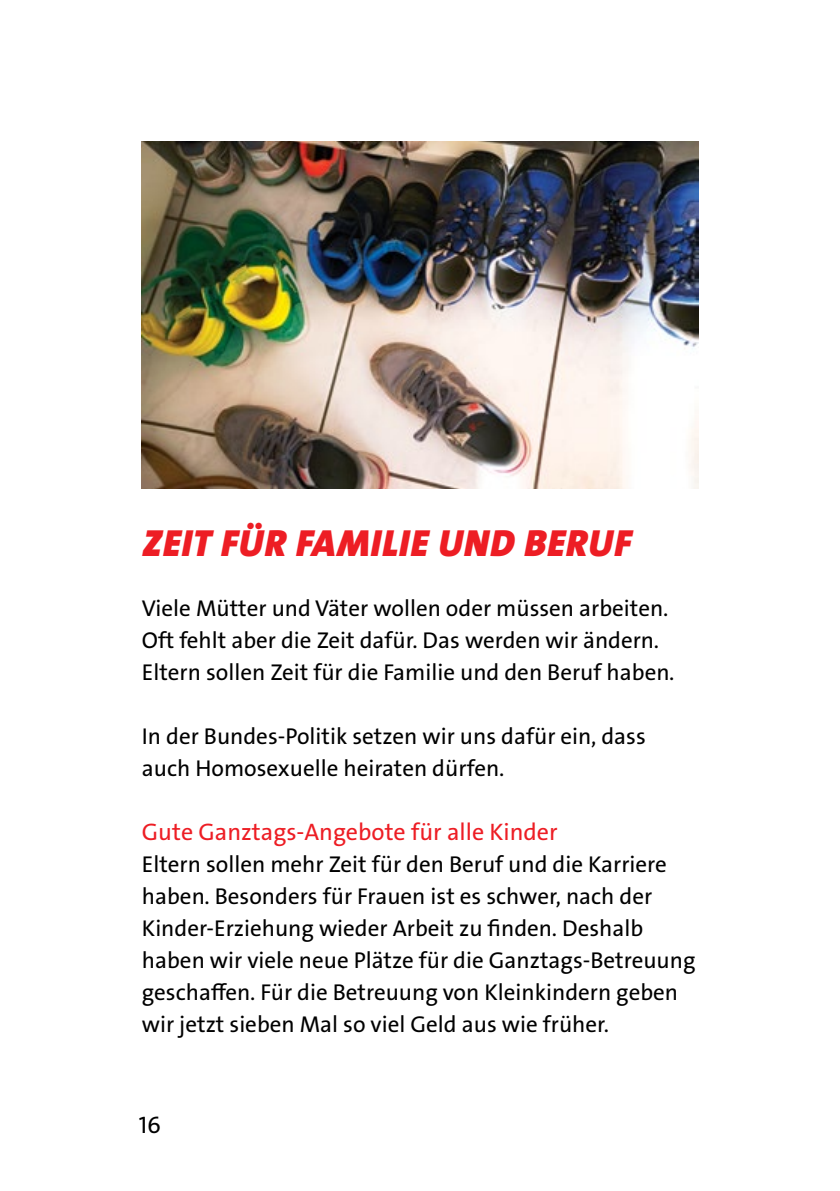
<style>
.page{position:relative;width:840px;height:1191px;background:#fff}
.page>*{position:absolute;margin:0;border:0;box-sizing:border-box;transform-origin:0 0}
.t1{font:italic 900 38px "SPD The Sans";letter-spacing:.02em;color:#ed1d24}
.t2{font:24px "SPD The Sans";color:#ed1d24}
.t3{font:24px "SPD The Sans";color:#000}
.t4{font:23px/32px "SPD The Sans";color:#000}
</style>
<div class="page">
<img style="left:142px;top:142px;width:555px;height:346px">
<h1 class="t1" style="left:142px;top:518px;width:490px">ZEIT FÜR FAMILIE UND BERUF</h1>
<p class="t4" style="left:142px;top:592px;width:534px">Viele Mütter und Väter wollen oder müssen arbeiten.<br>Oft fehlt aber die Zeit dafür. Das werden wir ändern.<br>Eltern sollen Zeit für die Familie und den Beruf haben.</p>
<p class="t4" style="left:142px;top:720px;width:505px">In der Bundes-Politik setzen wir uns dafür ein, dass auch Homosexuelle heiraten dürfen.</p>
<p class="t2" style="left:142px;top:816px;width:417px">Gute Ganztags-Angebote für alle Kinder</p>
<p class="t4" style="left:142px;top:848px;width:555px">Eltern sollen mehr Zeit für den Beruf und die Karriere haben. Besonders für Frauen ist es schwer, nach der Kinder-Erziehung wieder Arbeit zu finden. Deshalb haben wir viele neue Plätze für die Ganztags-Betreuung geschaffen. Für die Betreuung von Kleinkindern geben wir jetzt sieben Mal so viel Geld aus wie früher.</p>
<p class="t3" style="left:139px;top:1109px;width:24px">16</p>
</div>
